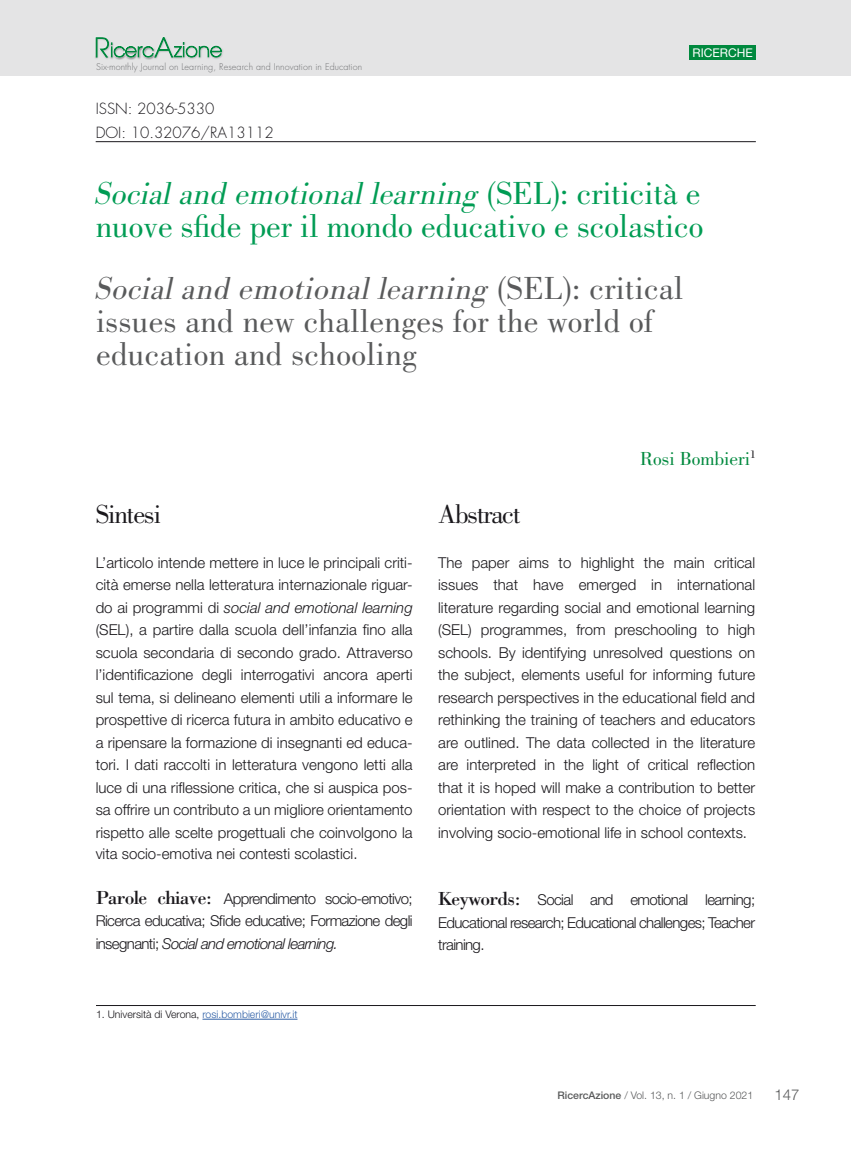
<style>
.page{position:relative;width:851px;height:1149px;background:#fff}
.page>*{position:absolute;margin:0;border:0;box-sizing:border-box;transform-origin:0 0}
.t1{font:33px/33px "Bodoni";letter-spacing:.01em;color:#595a5b}
.t2{font:italic 300 33px "Bodoni URW";color:#009c54}
.t3{font:italic 300 33px "Bodoni URW";letter-spacing:.01em;color:#595a5b}
.t4{font:33px "Bodoni";color:#009c54}
.t5{font:27px "Bodoni";letter-spacing:-.04em;color:#1a181c}
.t6{font:19.5px "Bodoni";color:#00893e}
.t7{font:300 15px/22.5px "Helvetica Neue LT Std";letter-spacing:-.04em;color:#1a181c;text-align:justify}
.t8{font:300 15px/22.5px "Helvetica Neue LT";color:#1a181c;text-align:justify}
.t9{font:300 15px/24px "Futura";color:#1a181c}
.t10{font:300 15px "Helvetica Neue CE";color:#595a5b}
.t11{font:12px "Helvetica Neue";color:#fff}
.t12{font:300 10.5px "Helvetica Neue LT";color:#2f60a7}
.t13{font:300 10.5px "Helvetica Neue CE";color:#595a5b}
.t14{font:300 9px "Futura";letter-spacing:.01em;color:#707173}
.s1{font-family:"Bodoni";font-weight:400;font-style:normal}
.s2{font-style:italic}
.s3{font-family:"Bodoni";font-weight:400;font-size:19.5px}
.s4{color:#1a181c}
.s5{font-weight:500}
</style>
<div class="page">
<div style="left:0;top:0;width:850px;height:75px;background:#e4e4e5"></div>
<div style="left:94px;top:36px;width:18px;height:24px;background:#1a181c;opacity:.3"></div>
<div style="left:108px;top:40px;width:47px;height:18px;background:#cbd1cf"></div>
<div style="left:109px;top:41px;width:47px;height:19px;background:#1a181c;opacity:.5"></div>
<div style="left:152px;top:35px;width:20px;height:24px;background:#fff;opacity:.3"></div>
<div style="left:153px;top:36px;width:22px;height:24px;background:#1a181c;opacity:.3"></div>
<div style="left:171px;top:39px;width:52px;height:19px;background:#fff;opacity:.3"></div>
<div style="left:172px;top:41px;width:52px;height:19px;background:#1a181c;opacity:.3"></div>
<svg style="left:96px;top:37px;width:126px;height:20px"></svg>
<div style="left:689px;top:45px;width:66px;height:14px;background:#00893e"></div>
<hr style="left:96px;top:1004px;width:659px;height:1px;background:#1a181c">
<hr style="left:202px;top:1018px;width:95px;height:1px;background:#2f60a7">
<hr style="left:96px;top:141px;width:659px;height:1px;background:#1a181c">
<p class="t14" style="left:96px;top:61px;width:268px">Six-monthly Journal on Learning, Research and Innovation in Education</p>
<p class="t9" style="left:96px;top:96px;width:179px">ISSN: 2036-5330<br>DOI: 10.32076/RA13112</p>
<p class="t11" style="left:692px;top:45px;width:62px">RICERCHE</p>
<h1 class="t2" style="left:96px;top:174px;width:606px">Social and emotional learning <span class="s1">(SEL): criticità e</span></h1>
<h1 class="t4" style="left:96px;top:208px;width:609px">nuove sfide per il mondo educativo e scolastico</h1>
<h1 class="t3" style="left:96px;top:269px;width:588px">Social and emotional learning <span class="s1">(SEL): critical</span></h1>
<h1 class="t1" style="left:96px;top:305px;width:558px">issues and new challenges for the world of education and schooling</h1>
<h2 class="t5" style="left:96px;top:498px;width:67px">Sintesi</h2>
<p class="t8" style="left:96px;top:550px;width:318px">L’articolo intende mettere in luce le principali criti&shy;cità emerse nella letteratura internazionale riguar&shy;do ai programmi di <span class="s2">social and emotional learning </span>(SEL), a partire dalla scuola dell’infanzia fino alla scuola secondaria di secondo grado. Attraverso l’identificazione degli interrogativi ancora aperti sul tema, si delineano elementi utili a informare le prospettive di ricerca futura in ambito educativo e a ripensare la formazione di insegnanti ed educa&shy;tori. I dati raccolti in letteratura vengono letti alla luce di una riflessione critica, che si auspica pos&shy;sa offrire un contributo a un migliore orientamento rispetto alle scelte progettuali che coinvolgono la</p>
<p class="t8" style="left:96px;top:841px;width:263px">vita socio-emotiva nei contesti scolastici.</p>
<p class="t7" style="left:96px;top:886px;width:318px"><span class="s3">Parole chiave:</span> Apprendimento socio-emotivo; Ricerca educativa; Sfide educative; Formazione degli insegnanti; <span class="s2">Social and emotional learning.</span></p>
<p class="t12" style="left:96px;top:1007px;width:203px"><span class="s4">1. Università di Verona,</span> rosi.bombieri@univr.it</p>
<h3 class="t6" style="left:640px;top:447px;width:117px">Rosi Bombieri<sup>1</sup></h3>
<h2 class="t5" style="left:438px;top:498px;width:84px">Abstract</h2>
<p class="t7" style="left:438px;top:550px;width:318px">The paper aims to highlight the main critical issues that have emerged in international literature regarding social and emotional learning (SEL) programmes, from preschooling to high schools. By identifying unresolved questions on the subject, elements useful for informing future research perspectives in the educational field and rethinking the training of teachers and educators are outlined. The data collected in the literature are interpreted in the light of critical reflection that it is hoped will make a contribution to better orientation with respect to the choice of projects involving socio-emotional life in school contexts.</p>
<p class="t7" style="left:438px;top:888px;width:318px"><span class="s3">Keywords:</span> Social and emotional learning; Educational research; Educational challenges; Teacher training.</p>
<p class="t13" style="left:557px;top:1088px;width:197px"><span class="s5">RicercAzione</span> / Vol. 13, n. 1 / Giugno 2021</p>
<p class="t10" style="left:774px;top:1085px;width:27px">147</p>
</div>
